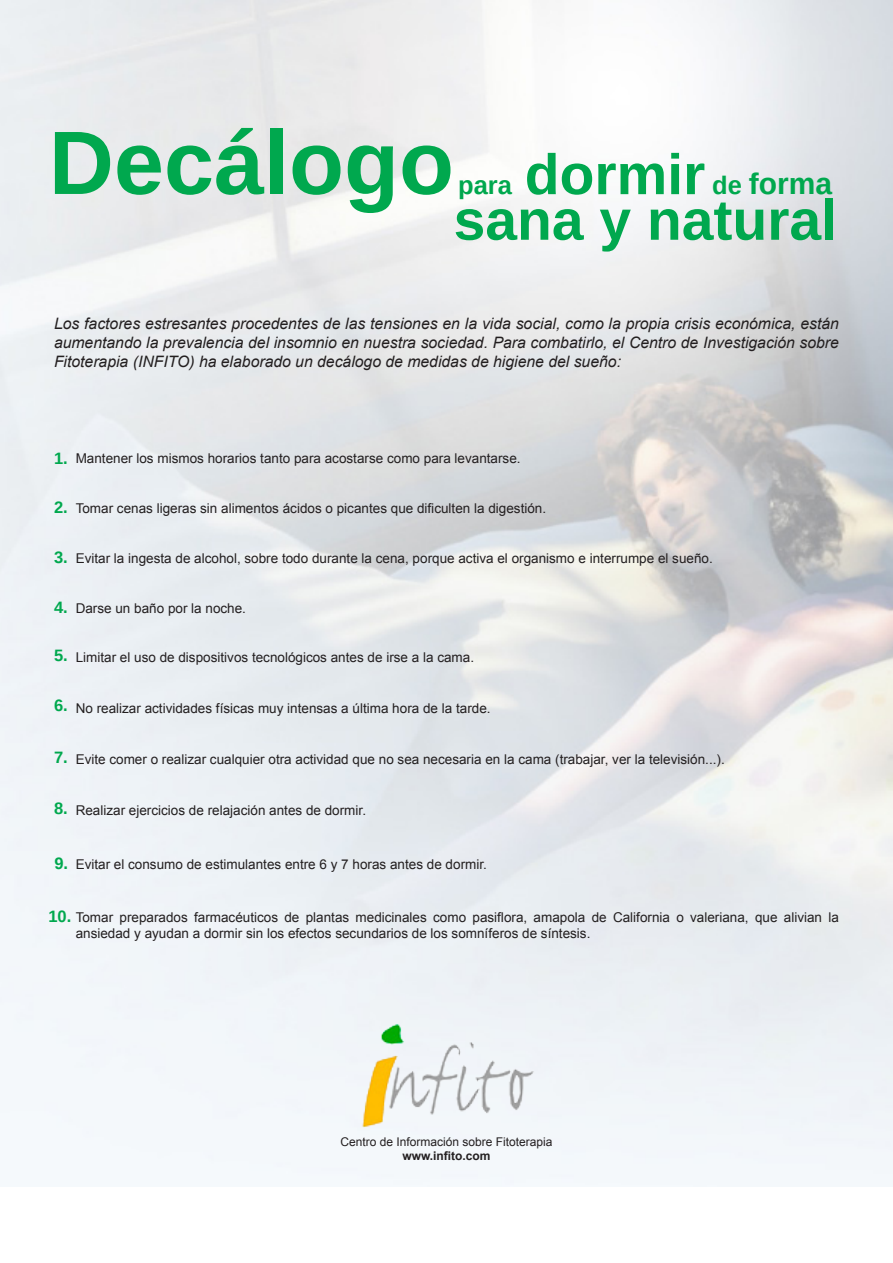
<style>
.page{position:relative;width:893px;height:1263px;background:#fff}
.page>*{position:absolute;margin:0;border:0;box-sizing:border-box;transform-origin:0 0}
.t1{font:700 90px "Arimo";color:#00a84e}
.t2{font:700 57px "Arimo";color:#00a84e}
.t3{font:700 30px "Arimo";color:#00a84e}
.t4{font:700 25.5px "Arimo";color:#00a84e}
.t5{font:700 16.5px "Arimo";color:#00a84e}
.t6{font:italic 15.75px/18.9px "Arial";color:#231f20;text-align:justify}
.t7{font:13.5px "Arial";color:#231f20}
.t8{font:12px "Arial";color:#231f20}
.t9{font:700 12px "Arial";color:#231f20}
.s1{font-size:25.5px}
</style>
<div class="page">
<img style="left:334px;top:1021px;width:225px;height:111px">
<p class="t1" style="left:49px;top:101px;width:407px">Decálogo</p>
<p class="t2" style="left:525px;top:135px;width:182px">dormir</p>
<p class="t4" style="left:458px;top:168px;width:55px">para</p>
<p class="t3" style="left:712px;top:163px;width:122px"><span class="s1">de</span> forma</p>
<p class="t2" style="left:454px;top:181px;width:385px">sana y natural</p>
<p class="t6" style="left:54px;top:315px;width:786px">Los factores estresantes procedentes de las tensiones en la vida social, como la propia crisis económica, están aumentando la prevalencia del insomnio en nuestra sociedad. Para combatirlo, el Centro de Investigación sobre Fitoterapia (INFITO) ha elaborado un decálogo de medidas de higiene del sueño:</p>
<p class="t5" style="left:54px;top:447px;width:15px">1.</p>
<p class="t5" style="left:54px;top:496px;width:15px">2.</p>
<p class="t5" style="left:54px;top:546px;width:15px">3.</p>
<p class="t5" style="left:54px;top:596px;width:15px">4.</p>
<p class="t5" style="left:54px;top:644px;width:15px">5.</p>
<p class="t5" style="left:54px;top:694px;width:15px">6.</p>
<p class="t5" style="left:54px;top:746px;width:15px">7.</p>
<p class="t5" style="left:54px;top:797px;width:15px">8.</p>
<p class="t7" style="left:76px;top:449px;width:446px">Mantener los mismos horarios tanto para acostarse como para levantarse.</p>
<p class="t7" style="left:76px;top:499px;width:472px">Tomar cenas ligeras sin alimentos ácidos o picantes que dificulten la digestión.</p>
<p class="t7" style="left:76px;top:549px;width:639px">Evitar la ingesta de alcohol, sobre todo durante la cena, porque activa el organismo e interrumpe el sueño.</p>
<p class="t7" style="left:76px;top:599px;width:172px">Darse un baño por la noche.</p>
<p class="t7" style="left:76px;top:648px;width:400px">Limitar el uso de dispositivos tecnológicos antes de irse a la cama.</p>
<p class="t7" style="left:76px;top:698px;width:416px">No realizar actividades físicas muy intensas a última hora de la tarde.</p>
<p class="t7" style="left:76px;top:749px;width:651px">Evite comer o realizar cualquier otra actividad que no sea necesaria en la cama (trabajar, ver la televisión...).</p>
<p class="t7" style="left:76px;top:801px;width:292px">Realizar ejercicios de relajación antes de dormir.</p>
<p class="t5" style="left:54px;top:852px;width:15px">9.</p>
<p class="t7" style="left:76px;top:854px;width:413px">Evitar el consumo de estimulantes entre 6 y 7 horas antes de dormir.</p>
<p class="t5" style="left:48px;top:905px;width:24px">10.</p>
<p class="t7" style="left:76px;top:907px;width:765px">Tomar preparados farmacéuticos de plantas medicinales como pasiflora, amapola de California o valeriana, que alivian la</p>
<p class="t7" style="left:76px;top:924px;width:516px">ansiedad y ayudan a dormir sin los efectos secundarios de los somníferos de síntesis.</p>
<p class="t8" style="left:340px;top:1133px;width:214px">Centro de Información sobre Fitoterapia</p>
<p class="t9" style="left:402px;top:1147px;width:90px">www.infito.com</p>
</div>
